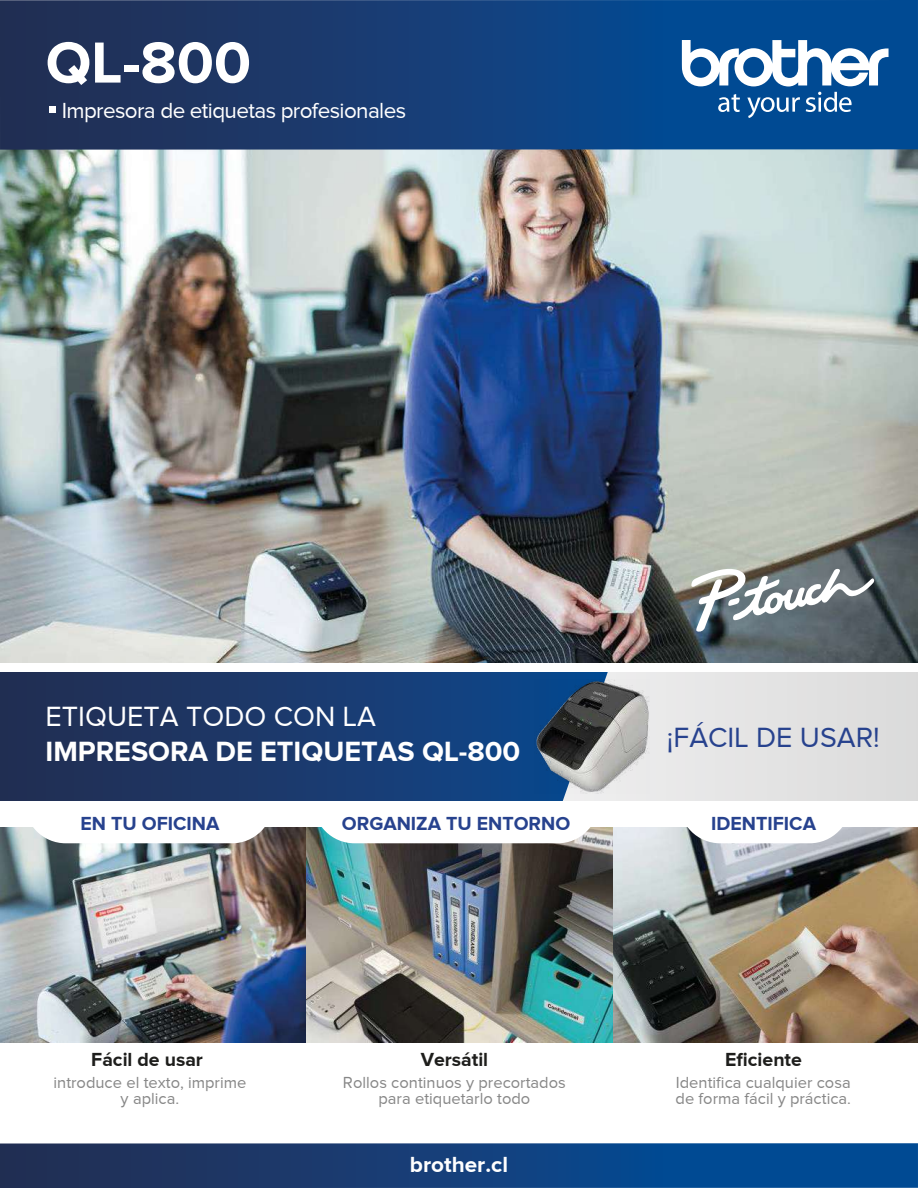
<style>
.page{position:relative;width:918px;height:1188px;background:#fff}
.page>*{position:absolute;margin:0;border:0;box-sizing:border-box;transform-origin:0 0}
.t1{font:700 60px "Proxima Nova";color:#fff}
.t2{font:700 28.65px "Proxima Nova";color:#fff}
.t3{font:28.65px "Proxima Nova";color:#fff}
.t4{font:28.65px "Proxima Nova";color:#27428e}
.t5{font:22.5px "Proxima Nova";letter-spacing:-.03em;color:#fff}
.t6{font:700 22.5px "Proxima Nova";color:#fff}
.t7{font:700 19.5px "Proxima Nova";color:#27428e}
.t8{font:700 19.5px "Proxima Nova";color:#1e1e1c}
.t9{font:16.5px/16.5px "Proxima Nova";color:#878787;text-align:center}
</style>
<div class="page">
<img style="left:0;top:828px;width:918px;height:214px">
<div style="left:286px;top:672px;width:632px;height:129px;background:#e3e3e3"></div>
<svg style="left:0;top:672px;width:608px;height:129px;background:#1a3a6c"></svg>
<img style="left:0;top:150px;width:918px;height:513px">
<svg style="left:0;top:0;width:918px;height:150px;background:#143e76"></svg>
<svg style="left:0;top:1143px;width:918px;height:45px;background:#13407a"></svg>
<svg style="left:682px;top:40px;width:207px;height:78px"></svg>
<div style="left:49px;top:106px;width:7px;height:6px;background:#fff"></div>
<svg style="left:691px;top:568px;width:183px;height:64px"></svg>
<svg style="left:25px;top:827px;width:248px;height:16px"></svg>
<svg style="left:313px;top:827px;width:286px;height:16px"></svg>
<svg style="left:679px;top:827px;width:172px;height:16px"></svg>
<img style="left:534px;top:679px;width:115px;height:115px">
<h1 class="t1" style="left:46px;top:28px;width:207px">QL-800</h1>
<h3 class="t5" style="left:62px;top:98px;width:346px">Impresora de etiquetas profesionales</h3>
<h2 class="t3" style="left:46px;top:701px;width:332px">ETIQUETA TODO CON LA</h2>
<h2 class="t2" style="left:46px;top:735px;width:476px">IMPRESORA DE ETIQUETAS QL-800</h2>
<h2 class="t4" style="left:667px;top:721px;width:214px">¡FÁCIL DE USAR!</h2>
<p class="t7" style="left:81px;top:813px;width:140px">EN TU OFICINA</p>
<p class="t7" style="left:711px;top:813px;width:106px">IDENTIFICA</p>
<p class="t7" style="left:342px;top:813px;width:230px">ORGANIZA TU ENTORNO</p>
<p class="t8" style="left:91px;top:1048px;width:113px">Fácil de usar</p>
<p class="t9" style="left:54px;top:1074px;width:194px">introduce el texto, imprime y aplica.</p>
<p class="t8" style="left:421px;top:1048px;width:69px">Versátil</p>
<p class="t9" style="left:343px;top:1074px;width:224px">Rollos continuos y precortados para etiquetarlo todo</p>
<h3 class="t6" style="left:410px;top:1152px;width:100px">brother.cl</h3>
<p class="t8" style="left:725px;top:1048px;width:78px">Eficiente</p>
<p class="t9" style="left:676px;top:1074px;width:177px;text-align:left">Identifica cualquier cosa de forma fácil y práctica.</p>
</div>
